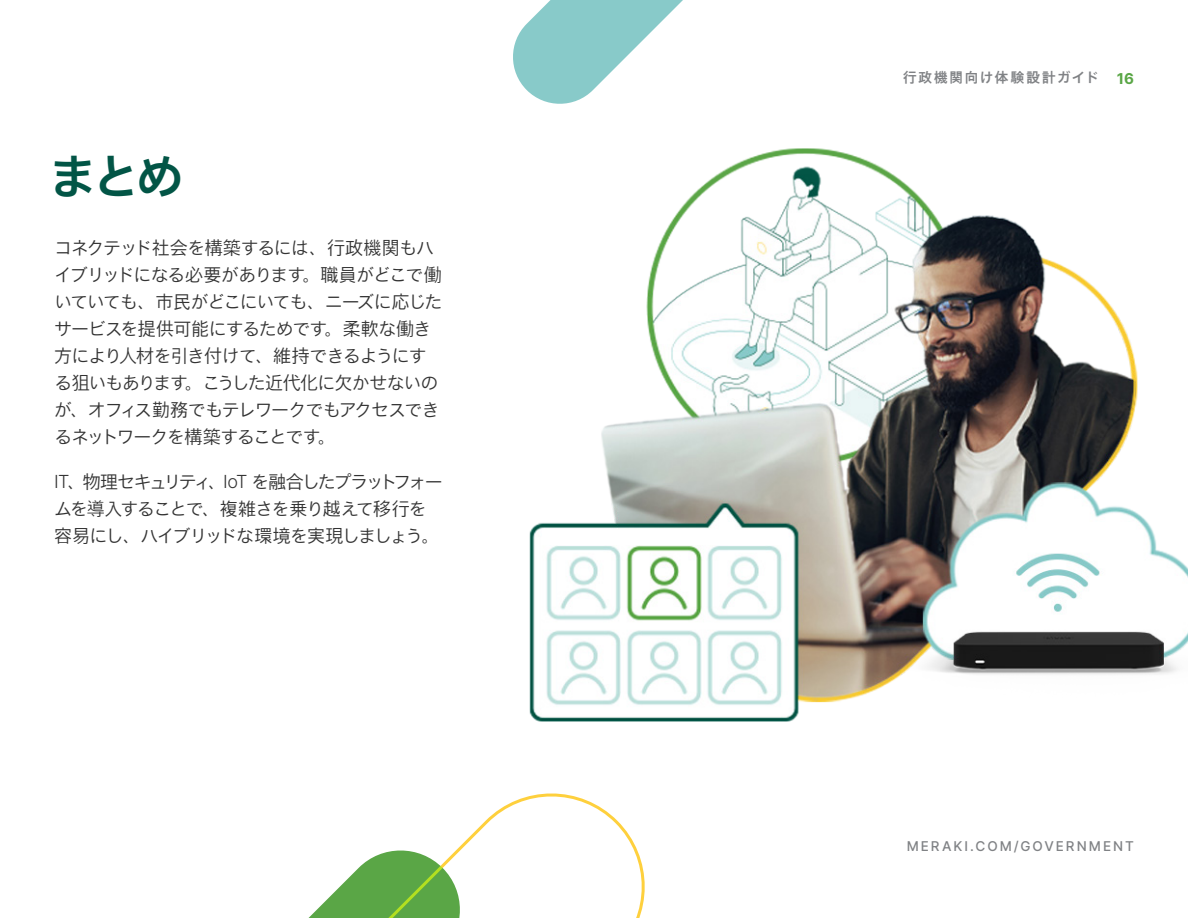
<style>
.page{position:relative;width:1188px;height:918px;background:#fff}
.page>*{position:absolute;margin:0;border:0;box-sizing:border-box;transform-origin:0 0}
._2_-_Heading{font:48px "Cisco Sans JPN Medium";color:#025546}
.P1{font:18px/27px "Cisco Sans JPN Light";letter-spacing:-.065em;color:#333}
.P1-2{font:18px/27px "Cisco Sans JPN Light";letter-spacing:-.09em;color:#333}
.t1{font:500 13.5px "Inter";letter-spacing:.15em;color:#808285}
.t2{font:13.5px "Cisco Sans JPN Medium";letter-spacing:.13em;color:#808285}
.s1{font-family:"Inter";font-weight:300}
.s2{font-family:"Inter";font-weight:700;font-size:15px;color:#5aa646}
</style>
<div class="page">
<svg style="left:513px;top:0;width:170px;height:104px"></svg>
<svg style="left:308px;top:793px;width:337px;height:125px"></svg>
<img style="left:529px;top:148px;width:659px;height:574px">
<p class="_2_-_Heading" style="left:49px;top:145px;width:136px">まとめ</p>
<p class="P1" style="left:54px;top:235px;width:390px">コネクテッド社会を構築するには、行政機関もハイブリッドになる必要があります。職員がどこで働いていても、市民がどこにいても、ニーズに応じたサービスを提供可能にするためです。柔軟な働き方により人材を引き付けて、維持できるようにする狙いもあります。こうした近代化に欠かせないのが、オフィス勤務でもテレワークでもアクセスできるネットワークを構築することです。</p>
<p class="P1-2" style="left:54px;top:469px;width:390px"><span class="s1">IT</span>、物理セキュリティ、<span class="s1">IoT</span> を融合したプラットフォームを導入することで、複雑さを乗り越えて移行を容易にし、ハイブリッドな環境を実現しましょう。</p>
<p class="t2" style="left:903px;top:69px;width:232px">行政機関向け体験設計ガイド <span class="s2">16</span></p>
<p class="t1" style="left:907px;top:836px;width:229px">MERAKI.COM/GOVERNMENT</p>
</div>
